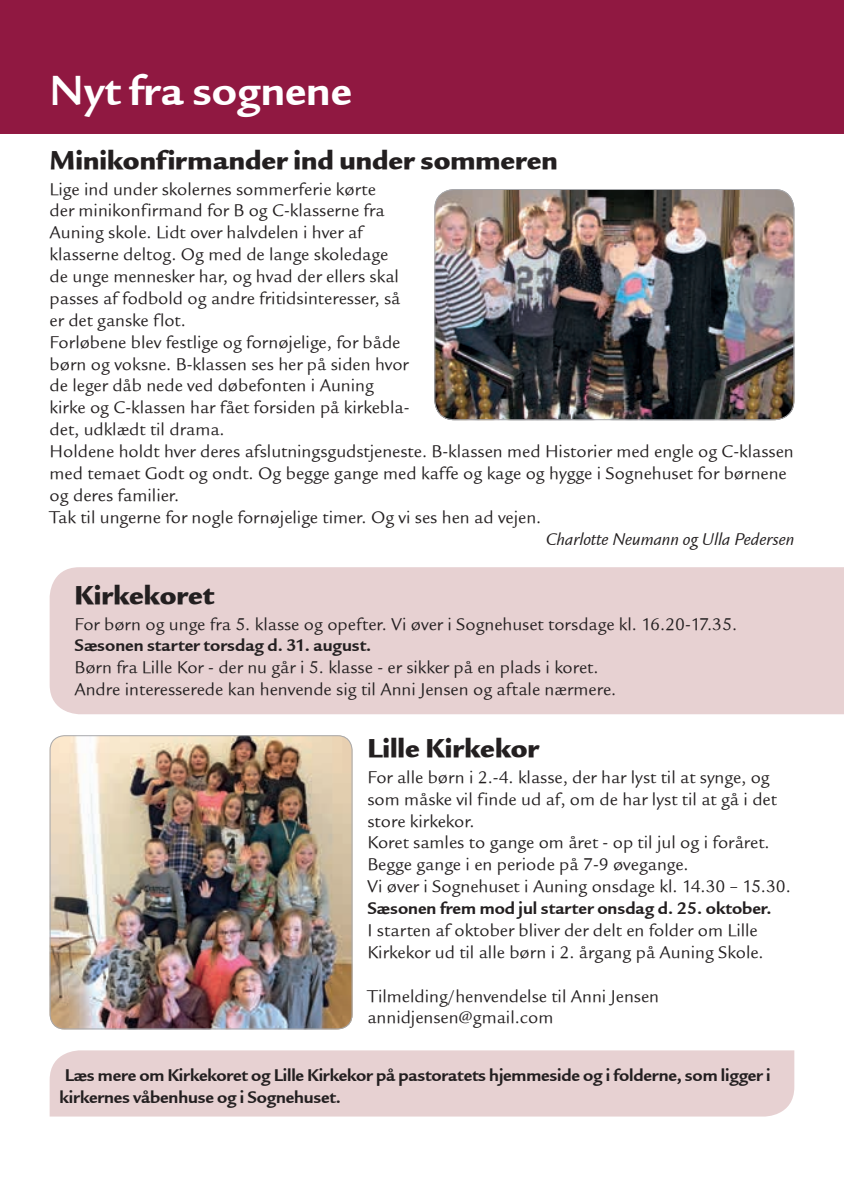
<style>
.page{position:relative;width:844px;height:1191px;background:#fff}
.page>*{position:absolute;margin:0;border:0;box-sizing:border-box;transform-origin:0 0}
.t1{font:45.5px "Legacy Sans ITCTT Bold";color:#fff}
.t2{font:28px "Legacy Sans Md ITCTT Ultra";color:#231f20}
.t3{font:18.38px/21.9px "Legacy Sans ITCTT Book";color:#231f20}
.t4{font:18.38px/21.9px "Legacy Sans ITCTT Bold";letter-spacing:-.01em;color:#231f20}
.t5{font:italic 18.38px "Legacy Sans ITCTT Book";color:#231f20}
</style>
<div class="page">
<div style="left:0;top:0;width:843px;height:134px;background:#901841"></div>
<div style="left:50px;top:567px;width:793px;height:147px;background:#e7d1d2"></div>
<img style="left:434px;top:189px;width:360px;height:231px">
<div style="left:434px;top:189px;width:360px;height:231px;border:1px solid #a8a9ad;border-radius:19px"></div>
<div style="left:50px;top:1050px;width:744px;height:66px;background:#e7d1d2"></div>
<img style="left:50px;top:735px;width:302px;height:294px">
<div style="left:50px;top:735px;width:302px;height:294px;border:1px solid #a8a9ad;border-radius:14px"></div>
<h1 class="t1" style="left:50px;top:64px;width:303px">Nyt fra sognene</h1>
<h2 class="t2" style="left:50px;top:143px;width:509px">Minikonfirmander ind under sommeren</h2>
<p class="t3" style="left:50px;top:178px;width:745px">Lige ind under skolernes sommerferie kørte<br>der minikonfirmand for B og C-klasserne fra<br>Auning skole. Lidt over halvdelen i hver af<br>klasserne deltog. Og med de lange skoledage<br>de unge mennesker har, og hvad der ellers skal<br>passes af fodbold og andre fritidsinteresser, så<br>er det ganske flot.<br>Forløbene blev festlige og fornøjelige, for både<br>børn og voksne. B-klassen ses her på siden hvor<br>de leger dåb nede ved døbefonten i Auning<br>kirke og C-klassen har fået forsiden på kirkebla-<br>det, udklædt til drama.<br>Holdene holdt hver deres afslutningsgudstjeneste. B-klassen med Historier med engle og C-klassen med temaet Godt og ondt. Og begge gange med kaffe og kage og hygge i Sognehuset for børnene og deres familier.<br>Tak til ungerne for nogle fornøjelige timer. Og vi ses hen ad vejen.</p>
<p class="t5" style="left:545px;top:529px;width:250px">Charlotte Neumann og Ulla Pedersen</p>
<h2 class="t2" style="left:74px;top:578px;width:141px">Kirkekoret</h2>
<p class="t3" style="left:74px;top:613px;width:664px">For børn og unge fra 5. klasse og opefter. Vi øver i Sognehuset torsdage kl. 16.20-17.35.</p>
<p class="t4" style="left:74px;top:635px;width:298px">Sæsonen starter torsdag d. 31. august.</p>
<p class="t3" style="left:74px;top:657px;width:543px">Børn fra Lille Kor - der nu går i 5. klasse - er sikker på en plads i koret.<br>Andre interesserede kan henvende sig til Anni Jensen og aftale nærmere.</p>
<h2 class="t2" style="left:367px;top:731px;width:173px">Lille Kirkekor</h2>
<p class="t3" style="left:367px;top:766px;width:425px">For alle børn i 2.-4. klasse, der har lyst til at synge, og som måske vil finde ud af, om de har lyst til at gå i det store kirkekor.<br>Koret samles to gange om året - op til jul og i foråret.<br>Begge gange i en periode på 7-9 øvegange.<br>Vi øver i Sognehuset i Auning onsdage kl. 14.30 – 15.30.</p>
<p class="t4" style="left:367px;top:897px;width:406px">Sæsonen frem mod jul starter onsdag d. 25. oktober.</p>
<p class="t3" style="left:367px;top:919px;width:397px">I starten af oktober bliver der delt en folder om Lille<br>Kirkekor ud til alle børn i 2. årgang på Auning Skole.</p>
<p class="t3" style="left:367px;top:985px;width:293px">Tilmelding/henvendelse til Anni Jensen annidjensen@gmail.com</p>
<p class="t4" style="left:60px;top:1064px;width:712px">Læs mere om Kirkekoret og Lille Kirkekor på pastoratets hjemmeside og i folderne, som ligger i kirkernes våbenhuse og i Sognehuset.</p>
</div>
